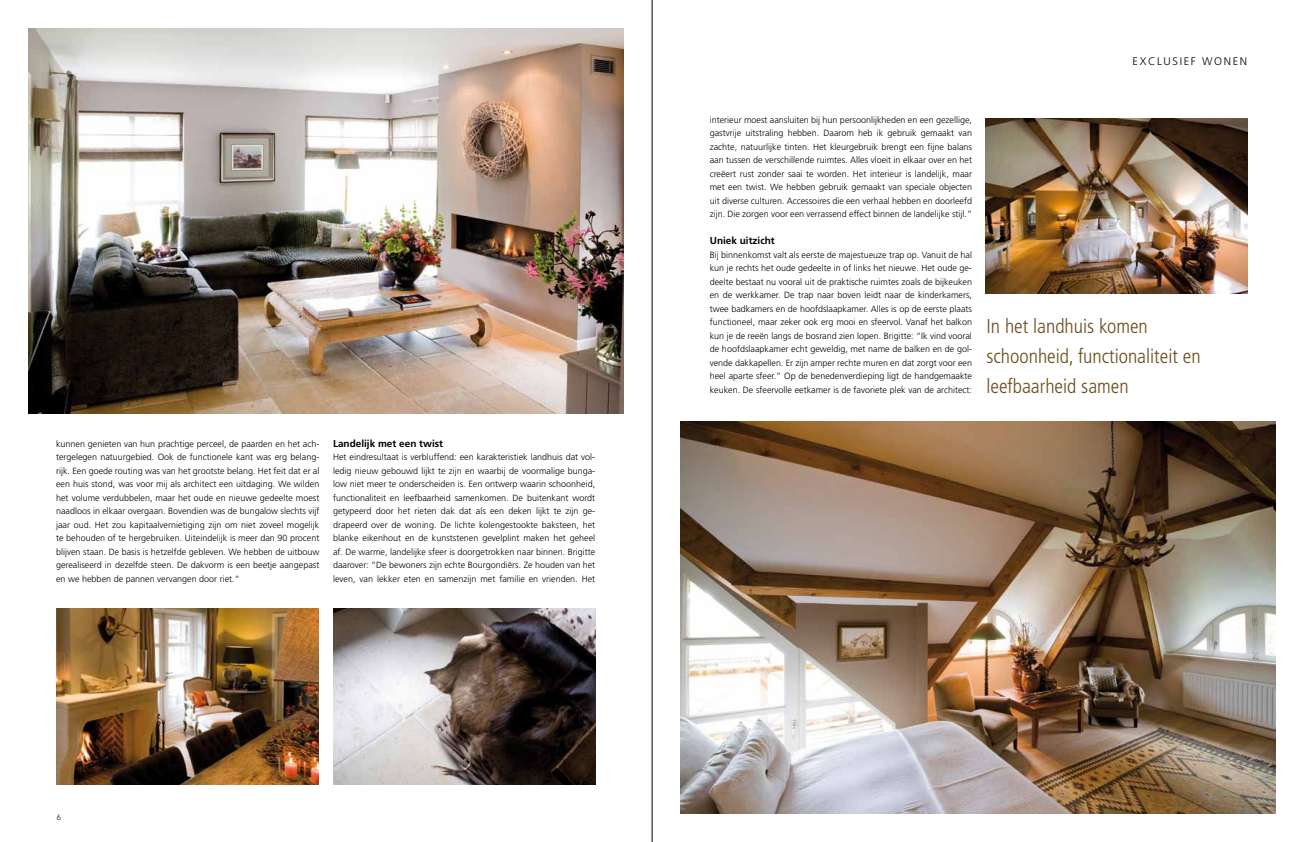
<style>
.page{position:relative;width:1304px;height:842px;background:#fff}
.page>*{position:absolute;margin:0;border:0;box-sizing:border-box;transform-origin:0 0}
.t1{font:300 condensed 20px/30px "Frutiger";color:#6d4d1c}
.t2{font:300 11px "Frutiger";letter-spacing:.15em;color:#000}
.t3{font:700 10px "Frutiger";color:#000}
.t4{font:300 9px/13.5px "Frutiger";color:#000;text-align:justify}
.t5{font:300 8px "Avenir";color:#000}
</style>
<div class="page">
<img style="left:333px;top:609px;width:262px;height:175px">
<img style="left:57px;top:609px;width:262px;height:175px">
<img style="left:680px;top:421px;width:596px;height:393px">
<img style="left:985px;top:118px;width:262px;height:176px">
<img style="left:28px;top:28px;width:596px;height:386px">
<hr style="left:652px;top:0;width:1px;height:842px;background:#000">
<p class="t4" style="left:56px;top:437px;width:265px">kunnen genieten van hun prachtige perceel, de paarden en het ach&shy;tergelegen natuurgebied. Ook de functionele kant was erg belang&shy;rijk. Een goede routing was van het grootste belang. Het feit dat er al een huis stond, was voor mij als architect een uitdaging. We wilden het volume verdubbelen, maar het oude en nieuwe gedeelte moest naadloos in elkaar overgaan. Bovendien was de bungalow slechts vijf jaar oud. Het zou kapitaalvernietiging zijn om niet zoveel mogelijk te behouden of te hergebruiken. U iteindelijk is meer dan 90 procent blijven staan. De basis is hetzelfde gebleven. We hebben de uitbouw gerealiseerd in dezelfde steen. De dakvorm is een beetje aangepast en we hebben de pannen vervangen door riet.”</p>
<p class="t3" style="left:333px;top:437px;width:112px">Landelijk met een twist</p>
<p class="t4" style="left:333px;top:451px;width:264px">Het eindresultaat is verbluffend: een karakteristiek landhuis dat vol&shy;ledig nieuw gebouwd lijkt te zijn en waarbij de voormalige bunga&shy;low niet meer te onderscheiden is. Een ontwerp waarin schoonheid, functionaliteit en leefbaarheid samenkomen. De buitenkant wordt getypeerd door het rieten dak dat als een deken lijkt te zijn ge&shy;drapeerd over de woning. De lichte kolengestookte baksteen, het blanke eikenhout en de kunststenen gevelplint maken het geheel af. De warme, landelijke sfeer is doorgetrokken naar binnen. Brigitte daarover: “De bewoners zijn echte Bourgondiërs. Ze houden van het leven, van lekker eten en samenzijn met familie en vrienden. Het</p>
<p class="t5" style="left:57px;top:812px;width:6px">6</p>
<p class="t2" style="left:1132px;top:55px;width:116px">exclusief wonen</p>
<p class="t4" style="left:710px;top:113px;width:264px">interieur moest aansluiten bij hun persoonlijkheden en een gezellige, gastvrije uitstraling hebben. Daarom heb ik gebruik gemaakt van zachte, natuurlijke tinten. Het kleurgebruik brengt een fijne balans aan tussen de verschillende ruimtes. Alles vloeit in elkaar over en het creëert rust zonder saai te worden. Het interieur is landelijk, maar met een twist. We hebben gebruik gemaakt van speciale objecten uit diverse culturen. Accessoires die een verhaal hebben en doorleefd zijn. Die zorgen voor een verrassend effect binnen de landelijke stijl.”</p>
<p class="t3" style="left:710px;top:235px;width:67px">Uniek uitzicht</p>
<p class="t4" style="left:710px;top:248px;width:264px">Bij binnenkomst valt als eerste de majestueuze trap op. Vanuit de hal kun je rechts het oude gedeelte in of links het nieuwe. Het oude ge&shy;deelte bestaat nu vooral uit de praktische ruimtes zoals de bijkeuken en de werkkamer. De trap naar boven leidt naar de kinderkamers, twee badkamers en de hoofdslaapkamer. Alles is op de eerste plaats functioneel, maar zeker ook erg mooi en sfeervol. Vanaf het balkon kun je de reeën langs de bosrand zien lopen. Brigitte: “Ik vind vooral de hoofdslaapkamer echt geweldig, met name de balken en de gol&shy;vende dakkapellen. Er zijn amper rechte muren en dat zorgt voor een heel aparte sfeer.” Op de benedenverdieping ligt de handgemaakte keuken. De sfeervolle eetkamer is de favoriete plek van de architect:</p>
<h1 class="t1" style="left:986px;top:311px;width:216px">In het landhuis komen schoonheid, functionaliteit en leefbaarheid samen</h1>
</div>
